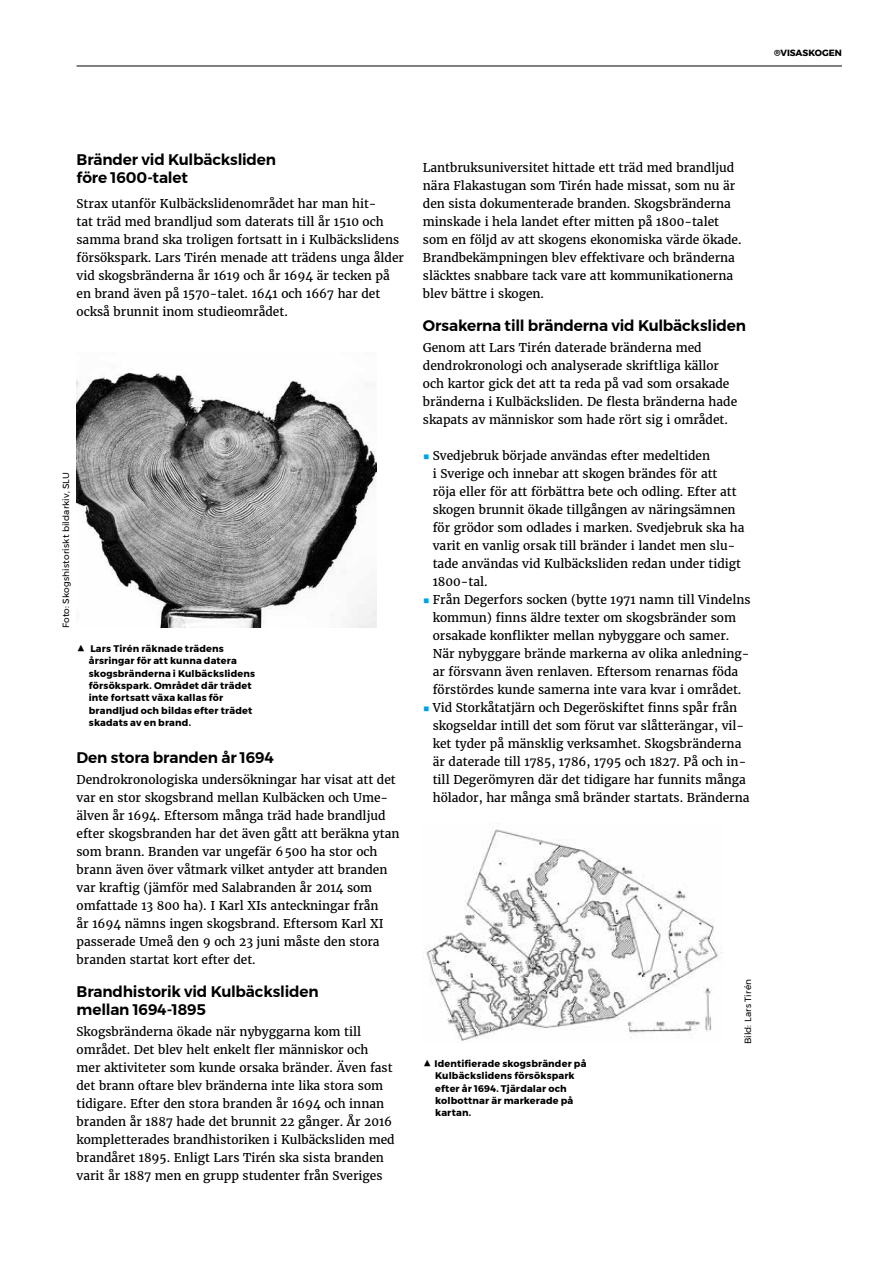
<style>
.page{position:relative;width:893px;height:1263px;background:#fff}
.page>*{position:absolute;margin:0;border:0;box-sizing:border-box;transform-origin:0 0}
.t1{font:600 15.3px/18px "Montserrat";letter-spacing:-.01em;color:#000}
.t2{font:12px/18px "Merriweather";color:#000}
.t3{font:700 9.6px/12.3px "Montserrat";letter-spacing:.015em;color:#000}
.t4{font:9px "Montserrat";letter-spacing:.015em;color:#000}
.t5{font:700 9px "Montserrat";color:#000}
.s1{font-size:15.15px}
.s2{font-family:"Montserrat";font-weight:700;color:#009fe3}
</style>
<div class="page">
<hr style="left:77px;top:66px;width:765px;height:1px;background:#000">
<img style="left:77px;top:372px;width:300px;height:256px">
<img style="left:425px;top:829px;width:298px;height:213px">
<p class="t5" style="left:774px;top:45px;width:69px">®VISASKOGEN</p>
<p class="t1" style="left:77px;top:151px;width:201px">Bränder vid Kulbäcksliden före 1600-talet</p>
<p class="t2" style="left:77px;top:194px;width:329px">Strax utanför Kulbäckslidenområdet har man hit-<br>tat träd med brandljud som daterats till år 1510 och samma brand ska troligen fortsatt in i Kulbäckslidens försökspark. Lars Tirén menade att trädens unga ålder vid skogsbränderna år 1619 och år 1694 är tecken på en brand även på 1570-talet. 1641 och 1667 har det också brunnit inom studieområdet.</p>
<p class="t4" style="left:59px;top:628px;width:158px;rotate:-90deg">Foto: Skogshistoriskt bildarkiv, SLU</p>
<p class="t3" style="left:89px;top:642px;width:168px;text-indent:-12px"><span class="s1">▲</span> Lars Tirén räknade trädens årsringar för att kunna datera skogsbränderna i Kulbäckslidens försökspark. Området där trädet inte fortsatt växa kallas för brandljud och bildas efter trädet skadats av en brand.</p>
<p class="t1" style="left:77px;top:748px;width:199px">Den stora branden år 1694</p>
<p class="t2" style="left:77px;top:770px;width:324px">Dendrokronologiska undersökningar har visat att det var en stor skogsbrand mellan Kulbäcken och Ume&shy;älven år 1694. Eftersom många träd hade brandljud efter skogsbranden har det även gått att beräkna ytan som brann. Branden var ungefär 6500 ha stor och brann även över våtmark vilket antyder att branden var kraftig (jämför med Salabranden år 2014 som omfattade 13 800 ha). I Karl XIs anteckningar från<br>år 1694 nämns ingen skogsbrand. Eftersom Karl XI passerade Umeå den 9 och 23 juni måste den stora branden startat kort efter det.</p>
<p class="t1" style="left:77px;top:982px;width:244px">Brandhistorik vid Kulbäcksliden mellan 1694-1895</p>
<p class="t2" style="left:77px;top:1022px;width:320px">Skogsbränderna ökade när nybyggarna kom till området. Det blev helt enkelt fler människor och mer aktiviteter som kunde orsaka bränder. Även fast det brann oftare blev bränderna inte lika stora som tidigare. Efter den stora branden år 1694 och innan branden år 1887 hade det brunnit 22 gånger. År 2016 kompletterades brandhistoriken i Kulbäcksliden med brandåret 1895. Enligt Lars Tirén ska sista branden varit år 1887 men en grupp studenter från Sveriges</p>
<p class="t2" style="left:423px;top:158px;width:320px">Lantbruksuniversitet hittade ett träd med brandljud nära Flakastugan som Tirén hade missat, som nu är den sista dokumenterade branden. Skogsbränderna minskade i hela landet efter mitten på 1800-talet som en följd av att skogens ekonomiska värde ökade.<br>Brandbekämpningen blev effektivare och bränderna släcktes snabbare tack vare att kommunikationerna blev bättre i skogen.</p>
<p class="t1" style="left:423px;top:316px;width:325px">Orsakerna till bränderna vid Kulbäcksliden</p>
<p class="t2" style="left:423px;top:338px;width:316px">Genom att Lars Tirén daterade bränderna med dendrokronologi och analyserade skriftliga källor och kartor gick det att ta reda på vad som orsakade bränderna i Kulbäcksliden. De flesta bränderna hade skapats av människor som hade rört sig i området.</p>
<p class="t2" style="left:433px;top:446px;width:313px;text-indent:-10px"><span class="s2">■</span> Svedjebruk började användas efter medeltiden<br>i Sverige och innebar att skogen brändes för att<br>röja eller för att förbättra bete och odling. Efter att skogen brunnit ökade tillgången av näringsämnen för grödor som odlades i marken. Svedjebruk ska ha varit en vanlig orsak till bränder i landet men slu&shy;tade användas vid Kulbäcksliden redan under tidigt 1800-tal.</p>
<p class="t2" style="left:433px;top:590px;width:319px;text-indent:-10px"><span class="s2">■</span> Från Degerfors socken (bytte 1971 namn till Vindelns kommun) finns äldre texter om skogsbränder som orsakade konflikter mellan nybyggare och samer.<br>När nybyggare brände markerna av olika anledning&shy;ar försvann även renlaven. Eftersom renarnas föda förstördes kunde samerna inte vara kvar i området.</p>
<p class="t2" style="left:433px;top:698px;width:318px;text-indent:-10px"><span class="s2">■</span> Vid Storkåtatjärn och Degeröskiftet finns spår från skogseldar intill det som förut var slåtterängar, vil&shy;ket tyder på mänsklig verksamhet. Skogsbränderna är daterade till 1785, 1786, 1795 och 1827. På och in&shy;till Degerömyren där det tidigare har funnits många hölador, har många små bränder startats. Bränderna</p>
<p class="t3" style="left:435px;top:1057px;width:153px;text-indent:-12px"><span class="s1">▲</span> Identifierade skogsbränder på<br>Kulbäckslidens försökspark efter år 1694. Tjärdalar och kolbottnar är markerade på kartan.</p>
<p class="t4" style="left:741px;top:1044px;width:67px;rotate:-90deg">Bild: Lars Tirén</p>
</div>
